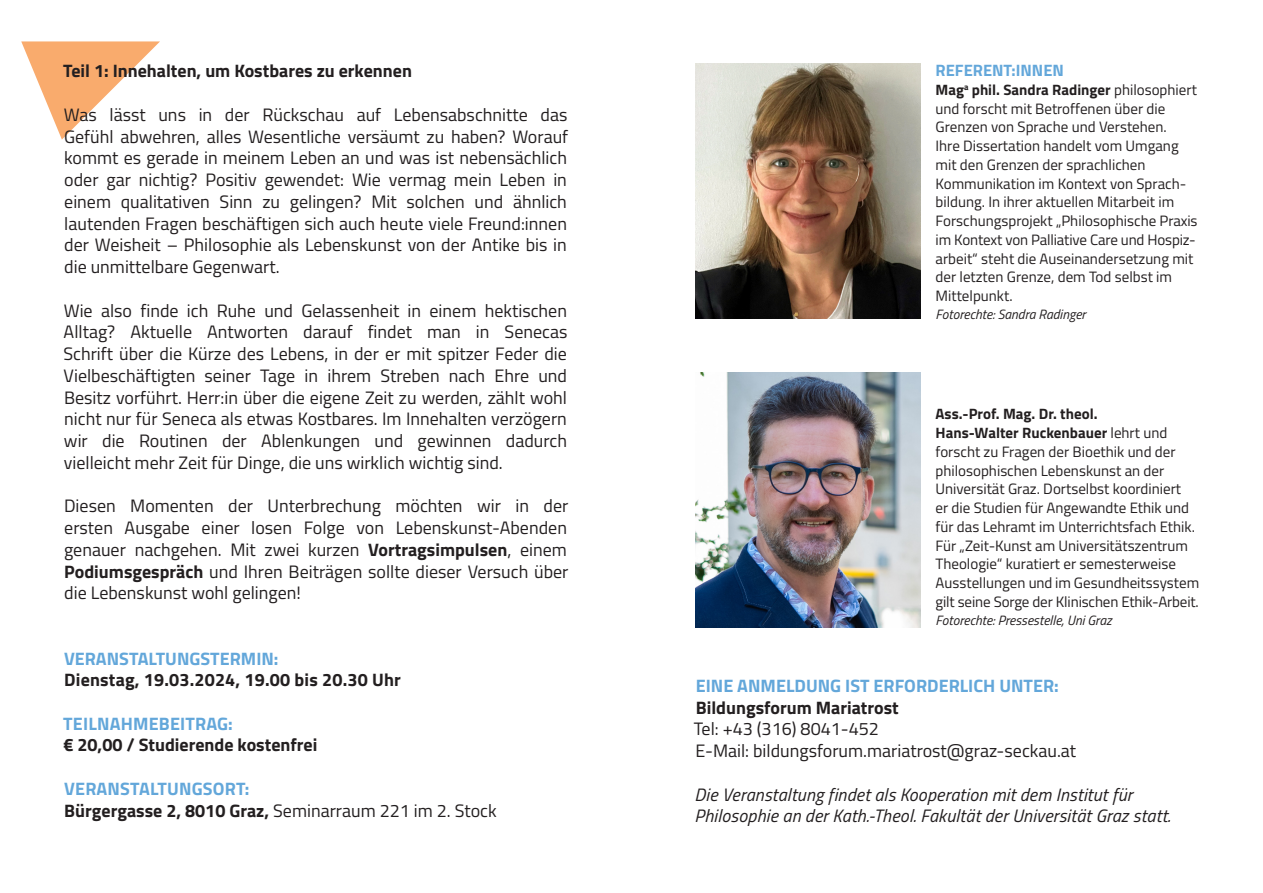
<style>
.page{position:relative;width:1263px;height:893px;background:#fff}
.page>*{position:absolute;margin:0;border:0;box-sizing:border-box;transform-origin:0 0}
.t1{font:18px/21.8px "Titillium";color:#231f20;text-align:justify}
.t2{font:700 18px "Titillium";color:#231f20}
.t3{font:italic 18px/21.8px "Titillium";letter-spacing:.01em;color:#231f20}
.t4{font:700 18px "Titillium";color:#63a7da}
.t5{font:700 16.5px "Titillium";color:#63a7da}
.t6{font:15px/18.8px "Titillium";color:#231f20}
.t7{font:italic 13.5px "Titillium";color:#231f20}
.s1{font-weight:700}
.s2{font-weight:700;color:#63a7da}
</style>
<div class="page">
<svg style="left:21px;top:41px;width:139px;height:99px"></svg>
<img style="left:695px;top:64px;width:226px;height:255px">
<img style="left:695px;top:372px;width:226px;height:255px">
<p class="t2" style="left:63px;top:57px;width:350px">Teil 1: Innehalten, um Kostbares zu erkennen</p>
<p class="t1" style="left:64px;top:103px;width:506px">Was lässt uns in der Rückschau auf Lebensabschnitte das Gefühl abwehren, alles Wesentliche versäumt zu haben? Worauf kommt es gerade in meinem Leben an und was ist nebensächlich oder gar nichtig? Positiv gewendet: Wie vermag mein Leben in einem qualitativen Sinn zu gelingen? Mit solchen und ähnlich lautenden Fragen beschäftigen sich auch heute viele Freund:innen der Weisheit – Philosophie als Lebenskunst von der Antike bis in die unmittelbare Gegenwart.</p>
<p class="t1" style="left:63px;top:298px;width:505px">Wie also finde ich Ruhe und Gelassenheit in einem hektischen Alltag? Aktuelle Antworten darauf findet man in Senecas Schrift über die Kürze des Lebens, in der er mit spitzer Feder die Vielbeschäftigten seiner Tage in ihrem Streben nach Ehre und Besitz vorführt. Herr:in über die eigene Zeit zu werden, zählt wohl nicht nur für Seneca als etwas Kostbares. Im Innehalten verzögern wir die Routinen der Ablenkungen und gewinnen dadurch vielleicht mehr Zeit für Dinge, die uns wirklich wichtig sind.</p>
<p class="t1" style="left:64px;top:494px;width:506px">Diesen Momenten der Unterbrechung möchten wir in der ersten Ausgabe einer losen Folge von Lebenskunst-Abenden genauer nachgehen. Mit zwei kurzen <span class="s1">Vortragsimpulsen</span>, einem <span class="s1">Podiumsgespräch</span> und Ihren Beiträgen sollte dieser Versuch über die Lebenskunst wohl gelingen!</p>
<p class="t4" style="left:64px;top:644px;width:216px">VERANSTALTUNGSTERMIN:</p>
<p class="t2" style="left:64px;top:666px;width:338px">Dienstag, 19.03.2024, 19.00 bis 20.30 Uhr</p>
<p class="t4" style="left:63px;top:710px;width:21px">Teilnahmebeitrag</p>
<p class="t4" style="left:228px;top:710px;width:6px">:</p>
<p class="t2" style="left:63px;top:731px;width:255px">€ 20,00 / Studierende kostenfrei</p>
<p class="t4" style="left:64px;top:775px;width:23px">Veranstaltungsort</p>
<p class="t1" style="left:64px;top:777px;width:434px;text-indent:181px"><span class="s2">:<br></span><span class="s1">Bürgergasse 2, 8010 Graz,</span> Seminarraum 221 im 2. Stock</p>
<p class="t5" style="left:935px;top:58px;width:130px">REFERENT:INNEN</p>
<p class="t6" style="left:935px;top:80px;width:263px"><span class="s1">Mag</span><sup>a</sup> <span class="s1">phil. Sandra Radinger</span> philosophiert und forscht mit Betroffenen über die Grenzen von Sprache und Verstehen.<br>Ihre Dissertation handelt vom Umgang mit den Grenzen der sprachlichen Kommunikation im Kontext von Sprach&shy;bildung. In ihrer aktuellen Mitarbeit im Forschungsprojekt „Philosophische Praxis im Kontext von Palliative Care und Hospiz&shy;arbeit“ steht die Auseinandersetzung mit der letzten Grenze, dem Tod selbst im Mittelpunkt.</p>
<p class="t7" style="left:935px;top:305px;width:152px">Fotorechte: Sandra Radinger</p>
<p class="t6" style="left:935px;top:404px;width:265px"><span class="s1">Ass.-Prof. Mag. Dr. theol.<br>Hans-Walter Ruckenbauer</span> lehrt und forscht zu Fragen der Bioethik und der philosophischen Lebenskunst an der Universität Graz. Dortselbst koordiniert<br>er die Studien für Angewandte Ethik und für das Lehramt im Unterrichtsfach Ethik.<br>Für „Zeit-Kunst am Universitätszentrum Theologie“ kuratiert er semesterweise Ausstellungen und im Gesundheitssystem gilt seine Sorge der Klinischen Ethik-Arbeit.</p>
<p class="t7" style="left:935px;top:610px;width:178px">Fotorechte: Pressestelle, Uni Graz</p>
<p class="t4" style="left:696px;top:672px;width:365px">EINE ANMELDUNG IST ERFORDERLICH UNTER:</p>
<p class="t2" style="left:696px;top:693px;width:205px">Bildungsforum Mariatrost</p>
<p class="t1" style="left:694px;top:717px;width:384px">Tel: +43 (316) 8041-452<br>E-Mail: bildungsforum.mariatrost@graz-seckau.at</p>
<p class="t3" style="left:694px;top:782px;width:478px">Die Veranstaltung findet als Kooperation mit dem Institut für<br>Philosophie an der Kath.-Theol. Fakultät der Universität Graz statt.</p>
</div>
